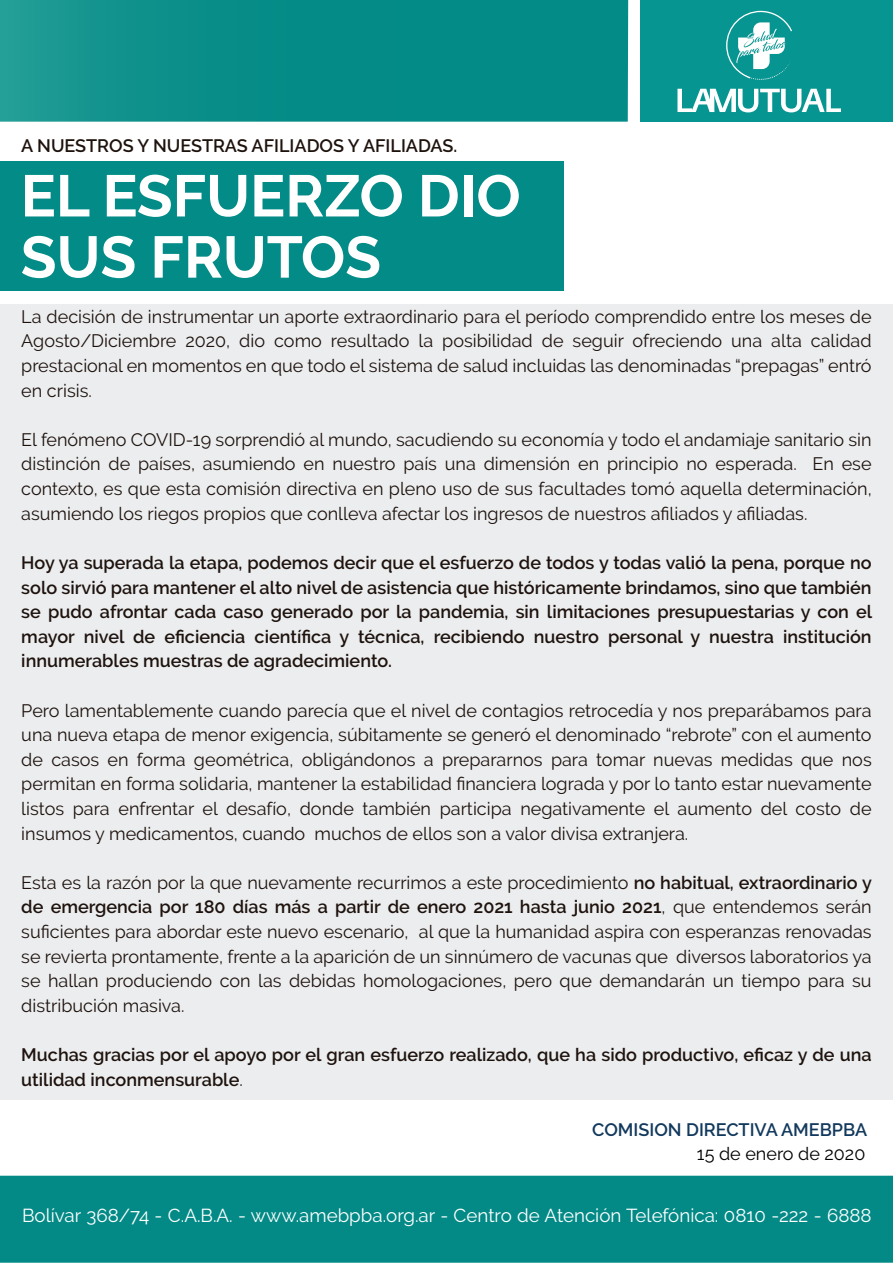
<style>
.page{position:relative;width:893px;height:1263px;background:#fff}
.page>*{position:absolute;margin:0;border:0;box-sizing:border-box;transform-origin:0 0}
.t1{font:700 58.5px/61.2px "Raleway";color:#fff}
.t2{font:18.75px "Raleway";color:#fff}
.t3{font:18px/24.6px "Raleway";color:#1e120d;text-align:justify}
.t4{font:600 18px/24.6px "Raleway";color:#1e120d;text-align:justify}
.t5{font:600 18px "Raleway";color:#12395c}
.t6{font:18px "Raleway";color:#010101}
.s1{font-weight:600}
.s2{font-weight:400}
</style>
<div class="page">
<div style="left:0;top:304px;width:893px;height:796px;background:#ebedef"></div>
<div style="left:0;top:1176px;width:893px;height:87px;background:#038a87"></div>
<div style="left:640px;top:0;width:253px;height:122px;background:#079591"></div>
<svg style="left:0;top:0;width:628px;height:122px;background:#0a8e8a"></svg>
<svg style="left:726px;top:10px;width:66px;height:70px"></svg>
<svg style="left:677px;top:89px;width:164px;height:23px"></svg>
<div style="left:0;top:162px;width:564px;height:128px;background:#038b87"></div>
<p class="t4" style="left:21px;top:133px;width:437px">A NUESTROS Y NUESTRAS AFILIADOS Y AFILIADAS.</p>
<h1 class="t1" style="left:21px;top:166px;width:501px">EL ESFUERZO DIO<br>SUS FRUTOS</h1>
<p class="t3" style="left:21px;top:304px;width:852px">La decisión de instrumentar un aporte extraordinario para el período comprendido entre los meses de Agosto/Diciembre 2020, dio como resultado la posibilidad de seguir ofreciendo una alta calidad prestacional en momentos en que todo el sistema de salud incluidas las denominadas “prepagas” entró en crisis.</p>
<p class="t3" style="left:21px;top:427px;width:852px">El fenómeno COVID-19 sorprendió al mundo, sacudiendo su economía y todo el andamiaje sanitario sin distinción de países, asumiendo en nuestro país una dimensión en principio no esperada. En ese contexto, es que esta comisión directiva en pleno uso de sus facultades tomó aquella determinación, asumiendo los riegos propios que conlleva afectar los ingresos de nuestros afiliados y afiliadas.</p>
<p class="t4" style="left:21px;top:550px;width:852px">Hoy ya superada la etapa, podemos decir que el esfuerzo de todos y todas valió la pena, porque no solo sirvió para mantener el alto nivel de asistencia que históricamente brindamos, sino que también se pudo afrontar cada caso generado por la pandemia, sin limitaciones presupuestarias y con el mayor nivel de eficiencia científica y técnica, recibiendo nuestro personal y nuestra institución innumerables muestras de agradecimiento.</p>
<p class="t3" style="left:21px;top:698px;width:852px">Pero lamentablemente cuando parecía que el nivel de contagios retrocedía y nos preparábamos para una nueva etapa de menor exigencia, súbitamente se generó el denominado “rebrote” con el aumento de casos en forma geométrica, obligándonos a prepararnos para tomar nuevas medidas que nos permitan en forma solidaria, mantener la estabilidad financiera lograda y por lo tanto estar nuevamente listos para enfrentar el desafío, donde también participa negativamente el aumento del costo de insumos y medicamentos, cuando muchos de ellos son a valor divisa extranjera.</p>
<p class="t3" style="left:21px;top:870px;width:852px">Esta es la razón por la que nuevamente recurrimos a este procedimiento <span class="s1">no habitual, extraordinario y de emergencia por 180 días más a partir de enero 2021 hasta junio 2021</span>, que entendemos serán suficientes para abordar este nuevo escenario, al que la humanidad aspira con esperanzas renovadas se revierta prontamente, frente a la aparición de un sinnúmero de vacunas que diversos laboratorios ya se hallan produciendo con las debidas homologaciones, pero que demandarán un tiempo para su distribución masiva.</p>
<p class="t4" style="left:21px;top:1042px;width:852px">Muchas gracias por el apoyo por el gran esfuerzo realizado, que ha sido productivo, eficaz y de una utilidad inconmensurable<span class="s2">.</span></p>
<p class="t5" style="left:592px;top:1120px;width:277px">COMISION DIRECTIVA AMEBPBA</p>
<p class="t6" style="left:697px;top:1143px;width:170px">15 de enero de 2020</p>
<p class="t2" style="left:22px;top:1204px;width:851px">Bolívar 368/74 - C.A.B.A. - www.amebpba.org.ar - Centro de Atención Telefónica: 0810 -222 - 6888</p>
</div>
